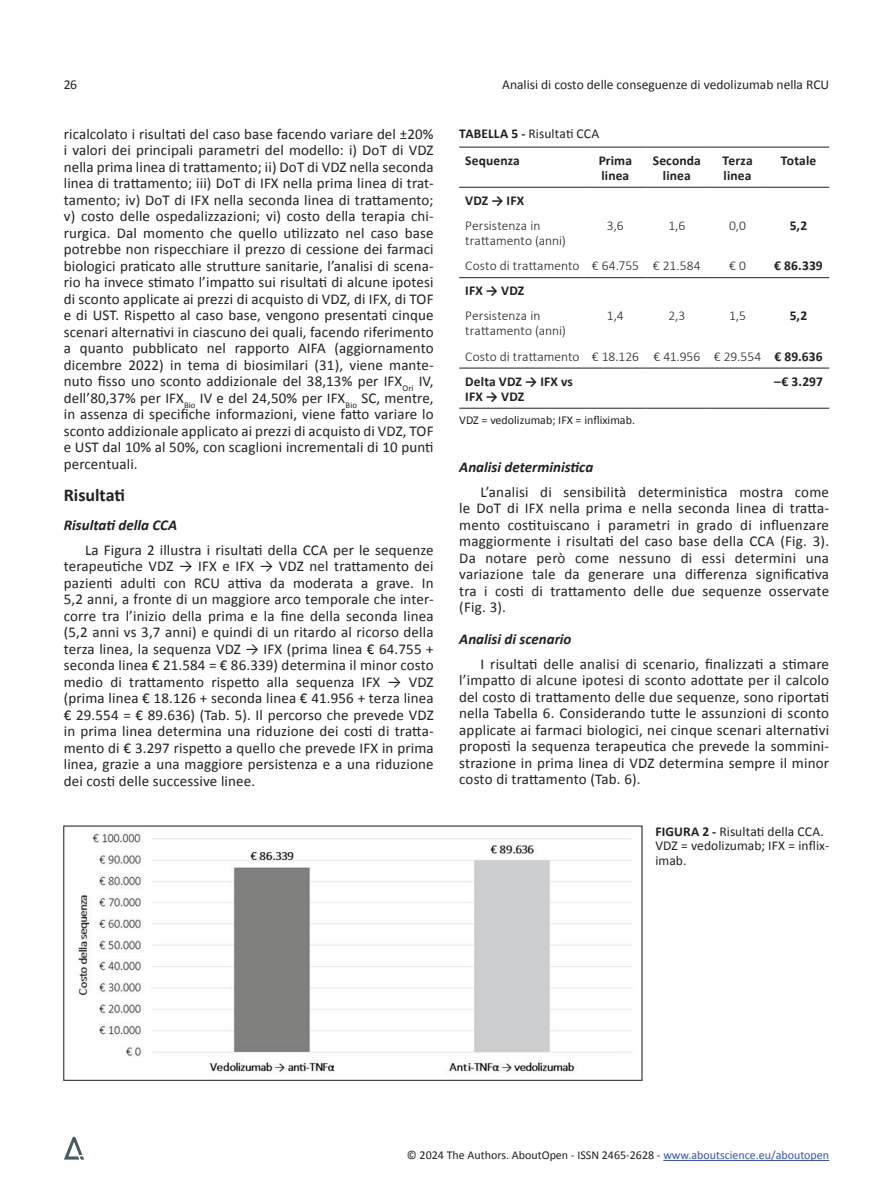
<style>
.page{position:relative;width:893px;height:1191px;background:#fff}
.page>*{position:absolute;margin:0;border:0;box-sizing:border-box;transform-origin:0 0}
.t1{font:700 18px "Calibri";color:#231f20}
.t2{font:15px/16.5px "Calibri";letter-spacing:.01em;color:#231f20;text-align:justify}
.t3{font:italic 700 15px "Calibri";color:#231f20}
.t4{font:300 13.5px/15px "Calibri";letter-spacing:.005em;color:#231f20}
.t5{font:13.5px/14.2px "Calibri";color:#231f20}
.t6{font:700 13.5px/15px "Calibri";letter-spacing:.01em;color:#231f20}
.t7{font:12px "Calibri";color:#231f20}
.s1{font-weight:400}
.s2{font-weight:700}
.s3{color:#3853a3}
</style>
<div class="page">
<hr style="left:663px;top:1160px;width:166px;height:1px;background:#3853a3">
<img style="left:64px;top:1136px;width:21px;height:24px">
<hr style="left:459px;top:408px;width:125px;height:1px;background:#231f20">
<hr style="left:584px;top:408px;width:63px;height:1px;background:#231f20">
<hr style="left:647px;top:408px;width:60px;height:1px;background:#231f20">
<hr style="left:707px;top:408px;width:61px;height:1px;background:#231f20">
<hr style="left:768px;top:408px;width:61px;height:1px;background:#231f20">
<hr style="left:459px;top:147px;width:125px;height:1px;background:#231f20">
<hr style="left:584px;top:147px;width:63px;height:1px;background:#231f20">
<hr style="left:647px;top:147px;width:60px;height:1px;background:#231f20">
<hr style="left:707px;top:147px;width:61px;height:1px;background:#231f20">
<hr style="left:768px;top:147px;width:61px;height:1px;background:#231f20">
<hr style="left:459px;top:187px;width:125px;height:1px;background:#231f20">
<hr style="left:584px;top:187px;width:63px;height:1px;background:#231f20">
<hr style="left:647px;top:187px;width:60px;height:1px;background:#231f20">
<hr style="left:707px;top:187px;width:61px;height:1px;background:#231f20">
<hr style="left:768px;top:187px;width:61px;height:1px;background:#231f20">
<hr style="left:459px;top:277px;width:125px;height:1px;background:#231f20">
<hr style="left:584px;top:277px;width:63px;height:1px;background:#231f20">
<hr style="left:647px;top:277px;width:60px;height:1px;background:#231f20">
<hr style="left:707px;top:277px;width:61px;height:1px;background:#231f20">
<hr style="left:768px;top:277px;width:61px;height:1px;background:#231f20">
<hr style="left:459px;top:368px;width:125px;height:1px;background:#231f20">
<hr style="left:584px;top:368px;width:63px;height:1px;background:#231f20">
<hr style="left:647px;top:368px;width:60px;height:1px;background:#231f20">
<hr style="left:707px;top:368px;width:61px;height:1px;background:#231f20">
<hr style="left:768px;top:368px;width:61px;height:1px;background:#231f20">
<img style="left:78px;top:832px;width:554px;height:242px">
<p class="t5" style="left:64px;top:77px;width:15px">26</p>
<p class="t5" style="left:502px;top:77px;width:328px">Analisi di costo delle conseguenze di vedolizumab nella RCU</p>
<p class="t2" style="left:64px;top:125px;width:371px">ricalcolato i risultati del caso base facendo variare del ±20% i valori dei principali parametri del modello: i) DoT di VDZ nella prima linea di trattamento; ii) DoT di VDZ nella seconda linea di trattamento; iii) DoT di IFX nella prima linea di trat&shy;tamento; iv) DoT di IFX nella seconda linea di trattamento; v) costo delle ospedalizzazioni; vi) costo della terapia chi&shy;rurgica. Dal momento che quello utilizzato nel caso base potrebbe non rispecchiare il prezzo di cessione dei farmaci biologici praticato alle strutture sanitarie, l’analisi di scena&shy;rio ha invece stimato l’impatto sui risultati di alcune ipotesi di sconto applicate ai prezzi di acquisto di VDZ, di IFX, di TOF e di UST. Rispetto al caso base, vengono presentati cinque scenari alternativi in ciascuno dei quali, facendo riferimento a quanto pubblicato nel rapporto AIFA (aggiornamento dicembre 2022) in tema di biosimilari (31), viene mante&shy;nuto fisso uno sconto addizionale del 38,13% per IFX<sub>Ori</sub> IV, dell’80,37% per IFX<sub>Bio</sub> IV e del 24,50% per IFX<sub>Bio</sub> SC, mentre, in assenza di specifiche informazioni, viene fatto variare lo sconto addizionale applicato ai prezzi di acquisto di VDZ, TOF e UST dal 10% al 50%, con scaglioni incrementali di 10 punti percentuali.</p>
<p class="t1" style="left:64px;top:482px;width:63px">Risultati</p>
<p class="t3" style="left:64px;top:514px;width:115px">Risultati della CCA</p>
<p class="t2" style="left:64px;top:541px;width:371px;text-indent:21px">La Figura 2 illustra i risultati della CCA per le sequenze terapeutiche VDZ → IFX e IFX → VDZ nel trattamento dei pazienti adulti con RCU attiva da moderata a grave. In 5,2 anni, a fronte di un maggiore arco temporale che inter&shy;corre tra l’inizio della prima e la fine della seconda linea (5,2 anni vs 3,7 anni) e quindi di un ritardo al ricorso della terza linea, la sequenza VDZ → IFX (prima linea € 64.755 + seconda linea € 21.584 = € 86.339) determina il minor costo medio di trattamento rispetto alla sequenza IFX → VDZ (prima linea € 18.126 + seconda linea € 41.956 + terza linea € 29.554 = € 89.636) (Tab. 5). Il percorso che prevede VDZ in prima linea determina una riduzione dei costi di tratta&shy;mento di € 3.297 rispetto a quello che prevede IFX in prima linea, grazie a una maggiore persistenza e a una riduzione dei costi delle successive linee.</p>
<p class="t6" style="left:465px;top:120px;width:136px;line-height:27px;text-indent:-6px">TABELLA 5 - <span class="s1">Risultati CCA<br></span>Sequenza</p>
<p class="t6" style="left:599px;top:153px;width:35px">Prima linea</p>
<p class="t6" style="left:653px;top:153px;width:50px;text-align:center">Seconda linea</p>
<p class="t6" style="left:722px;top:153px;width:32px">Terza linea</p>
<p class="t6" style="left:781px;top:153px;width:37px">Totale</p>
<p class="t6" style="left:465px;top:193px;width:61px">VDZ → IFX</p>
<p class="t4" style="left:465px;top:218px;width:102px">Persistenza in trattamento (anni)</p>
<p class="t4" style="left:607px;top:218px;width:18px">3,6</p>
<p class="t4" style="left:668px;top:218px;width:18px">1,6</p>
<p class="t4" style="left:729px;top:218px;width:18px">0,0</p>
<p class="t6" style="left:790px;top:218px;width:19px">5,2</p>
<p class="t4" style="left:465px;top:258px;width:237px">Costo di trattamento € 64.755 € 21.584</p>
<p class="t4" style="left:729px;top:258px;width:18px">€ 0</p>
<p class="t6" style="left:774px;top:258px;width:50px">€ 86.339</p>
<p class="t6" style="left:465px;top:283px;width:61px">IFX → VDZ</p>
<p class="t4" style="left:465px;top:308px;width:102px">Persistenza in trattamento (anni)</p>
<p class="t4" style="left:607px;top:308px;width:18px">1,4</p>
<p class="t4" style="left:668px;top:308px;width:19px">2,3</p>
<p class="t4" style="left:729px;top:308px;width:19px">1,5</p>
<p class="t6" style="left:790px;top:308px;width:19px">5,2</p>
<p class="t4" style="left:465px;top:343px;width:359px;line-height:25px">Costo di trattamento € 18.126 € 41.956 € 29.554 <span class="s2">€ 89.636<br>Delta VDZ → IFX vs</span></p>
<p class="t6" style="left:465px;top:388px;width:61px">IFX → VDZ</p>
<p class="t6" style="left:774px;top:373px;width:50px">–€ 3.297</p>
<p class="t7" style="left:459px;top:413px;width:177px">VDZ = vedolizumab; IFX = infliximab.</p>
<p class="t3" style="left:459px;top:456px;width:135px">Analisi deterministica</p>
<p class="t2" style="left:459px;top:482px;width:371px;text-indent:21px">L’analisi di sensibilità deterministica mostra come le DoT di IFX nella prima e nella seconda linea di tratta&shy;mento costituiscano i parametri in grado di influenzare maggiormente i risultati del caso base della CCA (Fig. 3).<br>Da notare però come nessuno di essi determini una variazione tale da generare una differenza significativa tra i costi di trattamento delle due sequenze osservate (Fig. 3).</p>
<p class="t3" style="left:459px;top:628px;width:114px">Analisi di scenario</p>
<p class="t2" style="left:459px;top:654px;width:371px;text-indent:21px">I risultati delle analisi di scenario, finalizzati a stimare l’impatto di alcune ipotesi di sconto adottate per il calcolo del costo di trattamento delle due sequenze, sono riportati nella Tabella 6. Considerando tutte le assunzioni di sconto applicate ai farmaci biologici, nei cinque scenari alternativi proposti la sequenza terapeutica che prevede la sommini&shy;strazione in prima linea di VDZ determina sempre il minor costo di trattamento (Tab. 6).</p>
<p class="t5" style="left:655px;top:824px;width:175px"><span class="s2">FIGURA 2 -</span> Risultati della CCA.<br>VDZ = vedolizumab; IFX = inflix&shy;imab.</p>
<p class="t7" style="left:407px;top:1147px;width:424px">© 2024 The Authors. AboutOpen - ISSN 2465-2628 - <span class="s3">www.aboutscience.eu/aboutopen</span></p>
</div>
